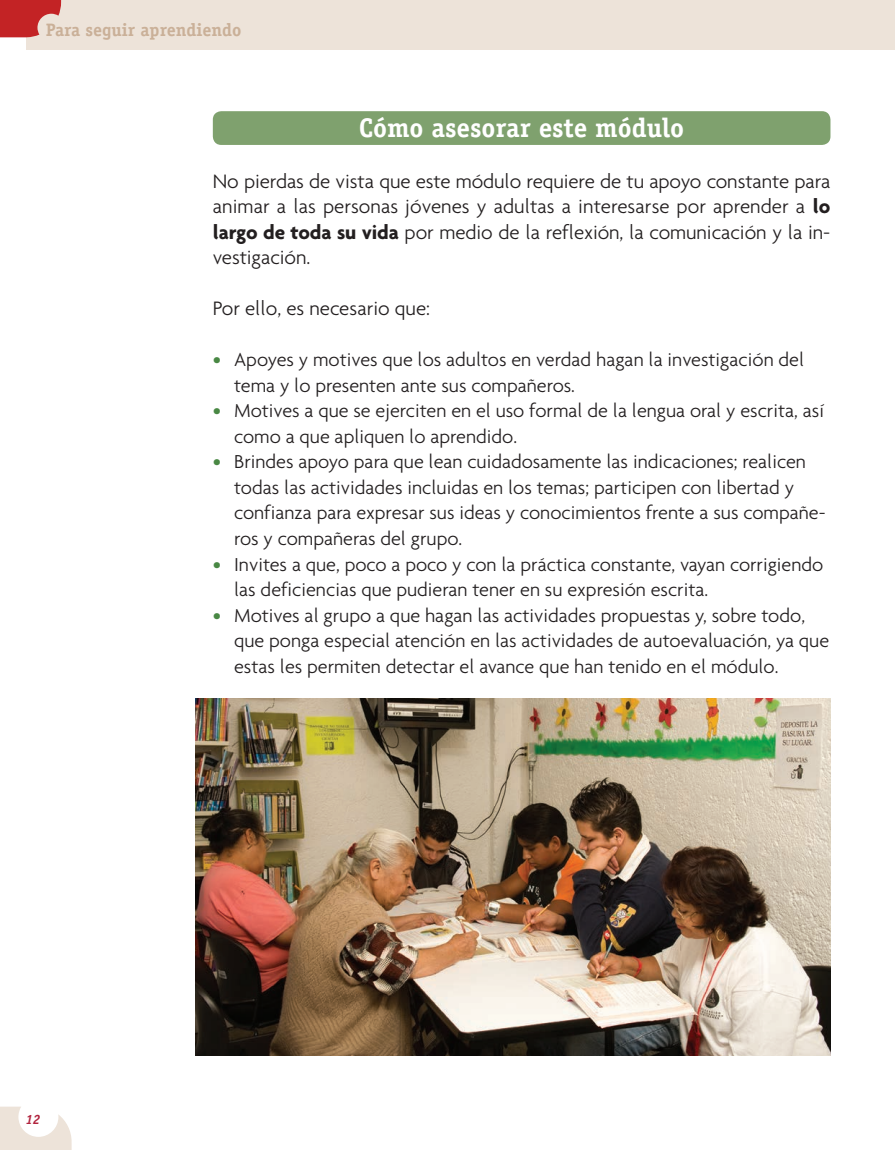
<style>
.page{position:relative;width:895px;height:1150px;background:#fff}
.page>*{position:absolute;margin:0;border:0;box-sizing:border-box;transform-origin:0 0}
.t1{font:700 27px "Officina Serif";color:#fff}
.t2{font:300 21px/25.5px "Agenda";letter-spacing:-.005em;color:#231f20;text-align:justify}
.t3{font:300 20.25px/25.5px "Agenda";color:#231f20}
.t4{font:700 18px "Officina Serif";color:#cab098}
.t5{font:italic 700 13.5px "Officina Serif";color:#b1243e}
.s1{font-weight:700}
.s2{font-weight:500;font-size:21px;color:#498844}
</style>
<div class="page">
<div style="left:26px;top:0;width:868px;height:49px;background:#ede3d9"></div>
<div style="left:213px;top:111px;width:617px;height:34px;background:#7fa16e;border-radius:9px"></div>
<img style="left:196px;top:698px;width:634px;height:357px">
<svg style="left:0;top:0;width:61px;height:37px"></svg>
<svg style="left:0;top:1106px;width:72px;height:44px"></svg>
<p class="t4" style="left:46px;top:18px;width:197px">Para seguir aprendiendo</p>
<h1 class="t1" style="left:359px;top:110px;width:327px">Cómo asesorar este módulo</h1>
<p class="t2" style="left:213px;top:168px;width:619px">No pierdas de vista que este módulo requiere de tu apoyo constante para animar a las personas jóvenes y adultas a interesarse por aprender a <span class="s1">lo largo de toda su vida</span> por medio de la reflexión, la comunicación y la in&shy;vestigación.</p>
<p class="t2" style="left:213px;top:295px;width:219px">Por ello, es necesario que:</p>
<p class="t3" style="left:234px;top:347px;width:571px;text-indent:-21px"><span class="s2">•</span> Apoyes y motives que los adultos en verdad hagan la investigación del tema y lo presenten ante sus compañeros.</p>
<p class="t3" style="left:234px;top:398px;width:591px;text-indent:-21px"><span class="s2">•</span> Motives a que se ejerciten en el uso formal de la lengua oral y escrita, así como a que apliquen lo aprendido.</p>
<p class="t3" style="left:234px;top:449px;width:592px;text-indent:-21px"><span class="s2">•</span> Brindes apoyo para que lean cuidadosamente las indicaciones; realicen todas las actividades incluidas en los temas; participen con libertad y confianza para expresar sus ideas y conocimientos frente a sus compañe&shy;ros y compañeras del grupo.</p>
<p class="t3" style="left:234px;top:551px;width:590px;text-indent:-21px"><span class="s2">•</span> Invites a que, poco a poco y con la práctica constante, vayan corrigiendo las deficiencias que pudieran tener en su expresión escrita.</p>
<p class="t3" style="left:234px;top:602px;width:596px;text-indent:-21px"><span class="s2">•</span> Motives al grupo a que hagan las actividades propuestas y, sobre todo, que ponga especial atención en las actividades de autoevaluación, ya que estas les permiten detectar el avance que han tenido en el módulo.</p>
<p class="t5" style="left:26px;top:1111px;width:16px">12</p>
</div>
